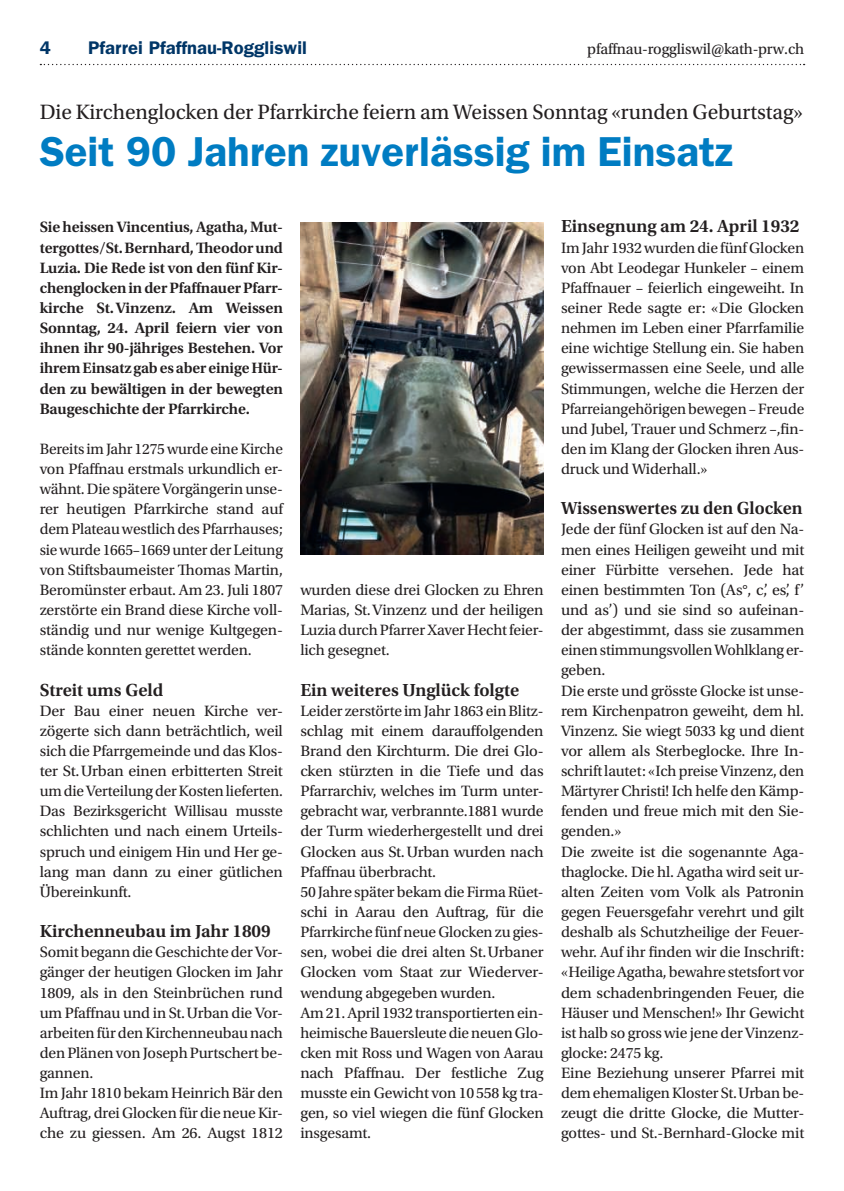
<style>
.page{position:relative;width:844px;height:1191px;background:#fff}
.page>*{position:absolute;margin:0;border:0;box-sizing:border-box;transform-origin:0 0}
.t1{font:600 42px "ITC Franklin Gothic Std";color:#007cc2}
.t2{font:21.88px "Utopia Std";color:#231f20}
.t3{font:600 18.38px "Utopia Std";color:#231f20}
.t4{font:600 18.38px "ITC Franklin Gothic Std";letter-spacing:.005em;color:#003667}
.t5{font:15.75px/20.1px "Utopia Std";letter-spacing:-.01em;color:#231f20}
.t6{font:600 15.75px/20.1px "Utopia Std";letter-spacing:-.01em;color:#231f20;text-align:justify}
</style>
<div class="page">
<svg style="left:40px;top:64px;width:764px;height:1px"></svg>
<img style="left:300px;top:222px;width:243px;height:332px">
<p class="t4" style="left:40px;top:37px;width:13px">4</p>
<p class="t4" style="left:88px;top:37px;width:220px">Pfarrei Pfaffnau-Roggliswil</p>
<p class="t5" style="left:587px;top:39px;width:218px">pfaffnau-roggliswil@kath-prw.ch</p>
<h2 class="t2" style="left:40px;top:100px;width:764px">Die Kirchenglocken der Pfarrkirche feiern am Weissen Sonntag «runden Geburtstag»</h2>
<h1 class="t1" style="left:40px;top:126px;width:694px">Seit 90 Jahren zuverlässig im Einsatz</h1>
<p class="t6" style="left:40px;top:217px;width:245px">Sie heissen Vincentius, Agatha, Mut&shy;tergottes/St.Bernhard, Theodor und Luzia. Die Rede ist von den fünf Kir&shy;chenglocken in der Pfaffnauer Pfarr&shy;kirche St.Vinzenz. Am Weissen Sonntag, 24. April feiern vier von ihnen ihr 90-jähriges Bestehen. Vor ihrem Einsatz gab es aber einige Hür&shy;den zu bewältigen in der bewegten Baugeschichte der Pfarrkirche.</p>
<p class="t5" style="left:40px;top:439px;width:245px;text-align:justify">Bereits im Jahr 1275 wurde eine Kirche von Pfaffnau erstmals urkundlich er&shy;wähnt. Die spätere Vorgängerin unse&shy;rer heutigen Pfarrkirche stand auf dem Plateau westlich des Pfarrhauses; sie wurde 1665–1669 unter der Leitung von Stiftsbaumeister Thomas Martin, Beromünster erbaut. Am 23. Juli 1807 zerstörte ein Brand diese Kirche voll&shy;ständig und nur wenige Kultgegen&shy;stände konnten gerettet werden.</p>
<p class="t3" style="left:40px;top:679px;width:125px">Streit ums Geld</p>
<p class="t5" style="left:40px;top:700px;width:245px">Der Bau einer neuen Kirche ver&shy;zögerte sich dann beträchtlich, weil sich die Pfarrgemeinde und das Klos&shy;ter St.Urban einen erbitterten Streit um die Verteilung der Kosten lieferten.<br>Das Bezirksgericht Willisau musste schlichten und nach einem Urteils&shy;spruch und einigem Hin und Her ge&shy;lang man dann zu einer gütlichen Übereinkunft.</p>
<p class="t3" style="left:40px;top:920px;width:232px">Kirchenneubau im Jahr 1809</p>
<p class="t5" style="left:40px;top:942px;width:245px">Somit begann die Geschichte der Vor&shy;gänger der heutigen Glocken im Jahr<br>1809, als in den Steinbrüchen rund um Pfaffnau und in St.Urban die Vor&shy;arbeiten für den Kirchenneubau nach den Plänen von Joseph Purtschert be&shy;gannen.<br>Im Jahr 1810 bekam Heinrich Bär den<br>Auftrag, drei Glocken für die neue Kir&shy;che zu giessen. Am 26. Augst 1812</p>
<p class="t5" style="left:300px;top:580px;width:245px;text-align:justify">wurden diese drei Glocken zu Ehren Marias, St.Vinzenz und der heiligen Luzia durch Pfarrer Xaver Hecht feier&shy;lich gesegnet.</p>
<p class="t3" style="left:300px;top:679px;width:220px">Ein weiteres Unglück folgte</p>
<p class="t5" style="left:300px;top:700px;width:245px">Leider zerstörte im Jahr 1863 ein Blitz&shy;schlag mit einem darauffolgenden Brand den Kirchturm. Die drei Glo&shy;cken stürzten in die Tiefe und das Pfarrarchiv, welches im Turm unter&shy;gebracht war, verbrannte.1881 wurde der Turm wiederhergestellt und drei Glocken aus St.Urban wurden nach Pfaffnau überbracht.<br>50 Jahre später bekam die Firma Rüet&shy;schi in Aarau den Auftrag, für die Pfarrkirche fünf neue Glocken zu gies&shy;sen, wobei die drei alten St.Urbaner Glocken vom Staat zur Wiederver&shy;wendung abgegeben wurden.<br>Am 21. April 1932 transportierten ein&shy;heimische Bauersleute die neuen Glo&shy;cken mit Ross und Wagen von Aarau nach Pfaffnau. Der festliche Zug musste ein Gewicht von 10558 kg tra&shy;gen, so viel wiegen die fünf Glocken insgesamt.</p>
<p class="t3" style="left:561px;top:216px;width:240px">Einsegnung am 24. April 1932</p>
<p class="t5" style="left:561px;top:238px;width:245px;text-align:justify">Im Jahr 1932 wurden die fünf Glocken von Abt Leodegar Hunkeler – einem Pfaffnauer – feierlich eingeweiht. In seiner Rede sagte er: «Die Glocken nehmen im Leben einer Pfarrfamilie eine wichtige Stellung ein. Sie haben gewissermassen eine Seele, und alle Stimmungen, welche die Herzen der Pfarreiangehörigen bewegen – Freude und Jubel, Trauer und Schmerz –,fin&shy;den im Klang der Glocken ihren Aus&shy;druck und Widerhall.»</p>
<p class="t3" style="left:561px;top:498px;width:243px">Wissenswertes zu den Glocken</p>
<p class="t5" style="left:561px;top:519px;width:245px">Jede der fünf Glocken ist auf den Na&shy;men eines Heiligen geweiht und mit einer Fürbitte versehen. Jede hat einen bestimmten Ton (As°, c’, es’, f’ und as’) und sie sind so aufeinan&shy;der abgestimmt, dass sie zusammen einen stimmungsvollen Wohlklang er&shy;geben.<br>Die erste und grösste Glocke ist unse&shy;rem Kirchenpatron geweiht, dem hl.<br>Vinzenz. Sie wiegt 5033 kg und dient vor allem als Sterbeglocke. Ihre In&shy;schrift lautet: «Ich preise Vinzenz, den Märtyrer Christi! Ich helfe den Kämp&shy;fenden und freue mich mit den Sie&shy;genden.»<br>Die zweite ist die sogenannte Aga&shy;thaglocke. Die hl. Agatha wird seit ur&shy;alten Zeiten vom Volk als Patronin gegen Feuersgefahr verehrt und gilt deshalb als Schutzheilige der Feuer&shy;wehr. Auf ihr finden wir die Inschrift: «Heilige Agatha, bewahre stetsfort vor dem schadenbringenden Feuer, die Häuser und Menschen!» Ihr Gewicht ist halb so gross wie jene der Vinzenz&shy;glocke: 2475 kg.<br>Eine Beziehung unserer Pfarrei mit dem ehemaligen Kloster St.Urban be&shy;zeugt die dritte Glocke, die Mutter&shy;gottes- und St.-Bernhard-Glocke mit</p>
</div>
